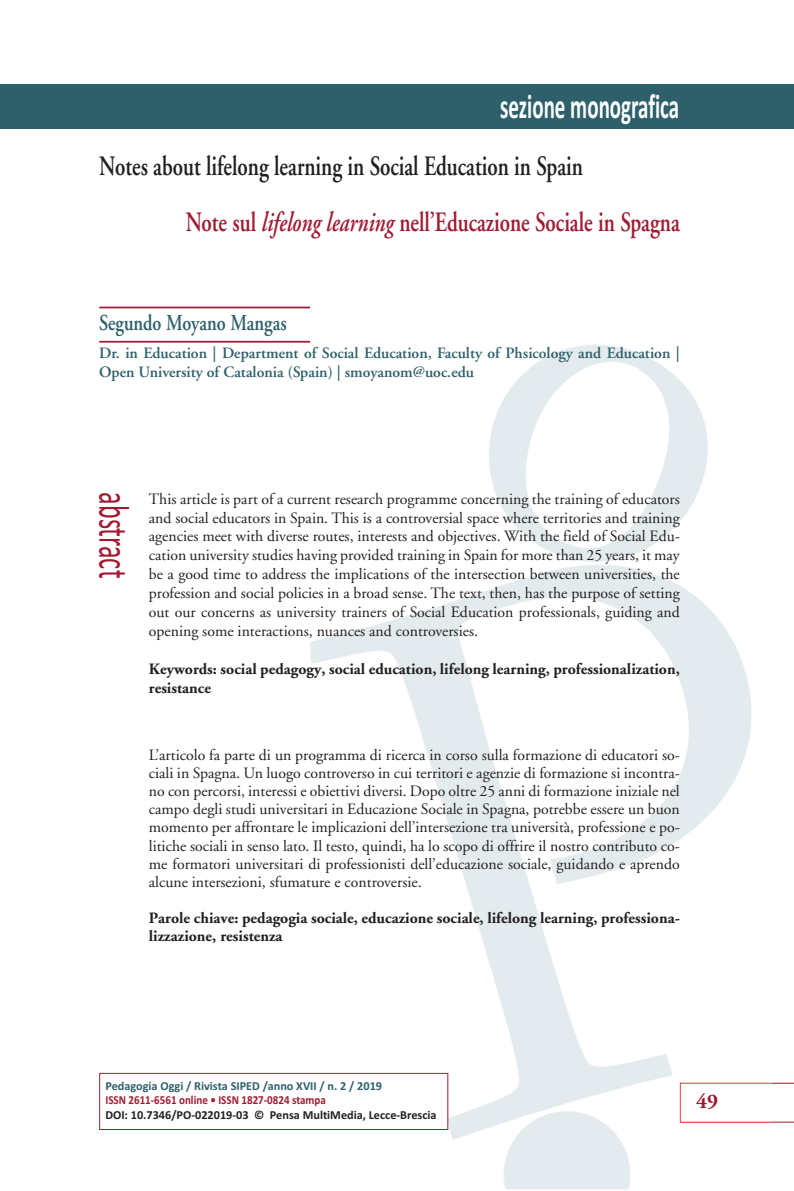
<style>
.page{position:relative;width:794px;height:1191px;background:#fff}
.page>*{position:absolute;margin:0;border:0;box-sizing:border-box;transform-origin:0 0}
.t1{font:43.75px "Calibri";color:#a01b32;scale:.6 1}
.t2{font:700 35px "Calibri";color:#fff;scale:.6 1}
.t3{font:600 28px/55.6px "Adobe Garamond";color:#231f20;scale:.75 1}
.t4{font:600 22.75px "Adobe Garamond";color:#2e606b;scale:.8 1}
.t5{font:700 21px "Adobe Garamond Pro";color:#a01b32}
.t6{font:15.75px/18.9px "Adobe Garamond";color:#231f20;text-align:justify}
.t7{font:700 15.75px/18.9px "Adobe Garamond";color:#231f20}
.t8{font:600 15.75px/19.2px "Adobe Garamond";color:#2e606b}
.t9{font:700 12.25px "Calibri";color:#231f20}
.t10{font:700 12.25px "Calibri";color:#2e606b}
.t11{font:700 12.25px "Calibri";color:#a01b32;scale:.9 1}
.s1{color:#a01b32}
.s2{font-style:italic;color:#a01b32}
</style>
<div class="page">
<svg style="left:771px;top:1082px;width:23px;height:40px"></svg>
<img style="left:310px;top:341px;width:461px;height:848px">
<img style="left:680px;top:1082px;width:91px;height:40px">
<div style="left:99px;top:1073px;width:349px;height:57px;border:1px solid #a01b32"></div>
<div style="left:0;top:84px;width:794px;height:45px;background:#2e606b"></div>
<hr style="left:99px;top:307px;width:211px;height:1px;background:#a01b32">
<hr style="left:99px;top:341px;width:211px;height:1px;background:#a01b32">
<h2 class="t2" style="left:500px;top:85px;width:300px">sezione monografica</h2>
<h3 class="t3" style="left:186px;top:141px;width:660px;text-indent:-87px">Notes about lifelong learning in Social Education in Spain<br><span class="s1">Note sul</span> <span class="s2">lifelong learning</span> <span class="s1">nell’Educazione Sociale in Spagna</span></h3>
<h3 class="t4" style="left:99px;top:313px;width:236px">Segundo Moyano Mangas</h3>
<p class="t8" style="left:99px;top:344px;width:582px">Dr. in Education | Department of Social Education, Faculty of Phsicology and Education |<br>Open University of Catalonia (Spain) | smoyanom@uoc.edu</p>
<h1 class="t1" style="left:140px;top:492px;width:145px;rotate:90deg">abstract</h1>
<p class="t6" style="left:149px;top:490px;width:532px">This article is part of a current research programme concerning the training of educators and social educators in Spain. This is a controversial space where territories and training agencies meet with diverse routes, interests and objectives. With the field of Social Edu&shy;cation university studies having provided training in Spain for more than 25 years, it may be a good time to address the implications of the intersection between universities, the profession and social policies in a broad sense. The text, then, has the purpose of setting out our concerns as university trainers of Social Education professionals, guiding and opening some interactions, nuances and controversies.</p>
<p class="t7" style="left:149px;top:660px;width:532px">Keywords: social pedagogy, social education, lifelong learning, professionalization, resistance</p>
<p class="t6" style="left:149px;top:747px;width:532px;line-height:18px">L’articolo fa parte di un programma di ricerca in corso sulla formazione di educatori so&shy;ciali in Spagna. Un luogo controverso in cui territori e agenzie di formazione si incontra&shy;no con percorsi, interessi e obiettivi diversi. Dopo oltre 25 anni di formazione iniziale nel campo degli studi universitari in Educazione Sociale in Spagna, potrebbe essere un buon momento per affrontare le implicazioni dell’intersezione tra università, professione e po&shy;litiche sociali in senso lato. Il testo, quindi, ha lo scopo di offrire il nostro contributo co&shy;me formatori universitari di professionisti dell’educazione sociale, guidando e aprendo alcune intersezioni, sfumature e controversie.</p>
<p class="t7" style="left:149px;top:910px;width:532px;line-height:18.2px">Parole chiave: pedagogia sociale, educazione sociale, lifelong learning, professiona&shy;lizzazione, resistenza</p>
<p class="t10" style="left:105px;top:1078px;width:278px">Pedagogia Oggi / Rivista SIPED /anno XVII / n. 2 / 2019</p>
<p class="t11" style="left:105px;top:1092px;width:246px">ISSN 2611-6561 online • ISSN 1827-0824 stampa</p>
<p class="t9" style="left:105px;top:1107px;width:333px">DOI: 10.7346/PO-022019-03 © Pensa MultiMedia, Lecce-Brescia</p>
<h3 class="t5" style="left:696px;top:1093px;width:23px">49</h3>
</div>
